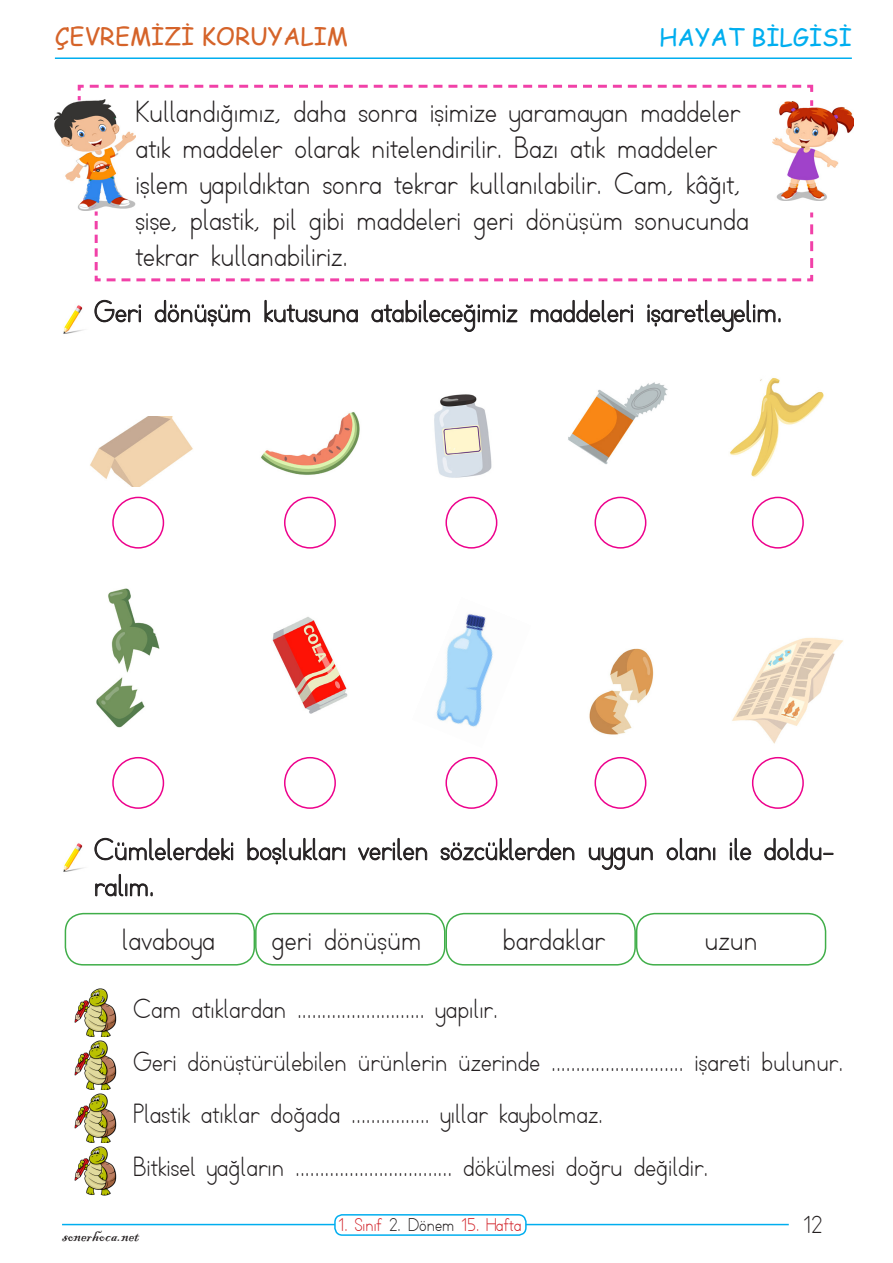
<style>
.page{position:relative;width:893px;height:1263px;background:#fff}
.page>*{position:absolute;margin:0;border:0;box-sizing:border-box;transform-origin:0 0}
.t1{font:30px/36px "TTKB Dik Temel Abece";color:#231f20}
.t2{font:27px "TTKB Dik Temel Abece";color:#231f20}
.t3{font:24px "Comic Sans MS";color:#d56329}
.t4{font:24px "Comic Sans MS";color:#00aeef}
.t5{font:24px "TTKB Dik Temel Abece";color:#231f20}
.t6{font:18px "TTKB Dik Temel Abece";color:#d1232a}
.t7{font:18px "Blackadder ITC";color:#231f20}
.s1{color:#231f20}
</style>
<div class="page">
<hr style="left:62px;top:1224px;width:727px;height:1px;background:#00aeef">
<div style="left:335px;top:1215px;width:191px;height:20px;background:#fff;border-radius:8px"></div>
<div style="left:334px;top:1214px;width:193px;height:22px;border:2px solid #00aeef;border-radius:8px"></div>
<hr style="left:55px;top:57px;width:797px;height:2px;background:#00aeef">
<img style="left:54px;top:102px;width:81px;height:108px">
<img style="left:772px;top:107px;width:82px;height:93px">
<svg style="left:94px;top:211px;width:720px;height:71px"></svg>
<svg style="left:76px;top:84px;width:738px;height:23px"></svg>
<svg style="left:95px;top:300px;width:46px;height:22px"></svg>
<svg style="left:155px;top:300px;width:95px;height:26px"></svg>
<svg style="left:265px;top:300px;width:93px;height:22px"></svg>
<svg style="left:372px;top:300px;width:145px;height:32px"></svg>
<svg style="left:531px;top:300px;width:102px;height:22px"></svg>
<svg style="left:648px;top:300px;width:132px;height:32px"></svg>
<svg style="left:95px;top:838px;width:138px;height:22px"></svg>
<svg style="left:248px;top:838px;width:97px;height:26px"></svg>
<svg style="left:358px;top:838px;width:69px;height:22px"></svg>
<svg style="left:441px;top:838px;width:133px;height:22px"></svg>
<svg style="left:589px;top:847px;width:64px;height:23px"></svg>
<svg style="left:667px;top:838px;width:48px;height:22px"></svg>
<svg style="left:730px;top:838px;width:21px;height:22px"></svg>
<svg style="left:764px;top:838px;width:69px;height:22px"></svg>
<svg style="left:95px;top:874px;width:58px;height:22px"></svg>
<img style="left:63px;top:305px;width:20px;height:29px">
<img style="left:63px;top:843px;width:20px;height:29px">
<img style="left:90px;top:416px;width:103px;height:71px">
<img style="left:261px;top:412px;width:99px;height:63px">
<img style="left:434px;top:394px;width:58px;height:84px">
<img style="left:568px;top:382px;width:100px;height:82px">
<img style="left:730px;top:378px;width:94px;height:99px">
<img style="left:96px;top:588px;width:64px;height:140px">
<img style="left:272px;top:617px;width:76px;height:97px">
<img style="left:436px;top:614px;width:57px;height:113px">
<img style="left:589px;top:648px;width:65px;height:87px">
<img style="left:732px;top:637px;width:111px;height:107px">
<div style="left:112px;top:497px;width:52px;height:52px;border:2px solid #ed028c;border-radius:50%"></div>
<div style="left:112px;top:757px;width:52px;height:52px;border:2px solid #ed028c;border-radius:50%"></div>
<div style="left:284px;top:497px;width:52px;height:52px;border:2px solid #ed028c;border-radius:50%"></div>
<div style="left:284px;top:757px;width:52px;height:52px;border:2px solid #ed028c;border-radius:50%"></div>
<div style="left:445px;top:497px;width:52px;height:52px;border:2px solid #ed028c;border-radius:50%"></div>
<div style="left:445px;top:757px;width:52px;height:52px;border:2px solid #ed028c;border-radius:50%"></div>
<div style="left:594px;top:497px;width:52px;height:52px;border:2px solid #ed028c;border-radius:50%"></div>
<div style="left:594px;top:757px;width:52px;height:52px;border:2px solid #ed028c;border-radius:50%"></div>
<div style="left:752px;top:497px;width:52px;height:52px;border:2px solid #ed028c;border-radius:50%"></div>
<div style="left:752px;top:757px;width:52px;height:52px;border:2px solid #ed028c;border-radius:50%"></div>
<div style="left:65px;top:913px;width:190px;height:52px;border:2px solid #40ae49;border-radius:18px"></div>
<div style="left:445px;top:913px;width:191px;height:52px;border:2px solid #40ae49;border-radius:18px"></div>
<div style="left:255px;top:913px;width:190px;height:52px;border:2px solid #40ae49;border-radius:18px"></div>
<div style="left:636px;top:913px;width:190px;height:52px;border:2px solid #40ae49;border-radius:18px"></div>
<img style="left:75px;top:988px;width:42px;height:208px">
<p class="t3" style="left:55px;top:18px;width:295px">ÇEVREMİZİ KORUYALIM</p>
<p class="t4" style="left:659px;top:19px;width:194px">HAYAT BİLGİSİ</p>
<p class="t1" style="left:135px;top:95px;width:615px">Kullandığımız, daha sonra işimize yaramayan maddeler atık maddeler olarak nitelendirilir. Bazı atık maddeler işlem yapıldıktan sonra tekrar kullanılabilir. Cam, kâğıt, şişe, plastik, pil gibi maddeleri geri dönüşüm sonucunda tekrar kullanabiliriz.</p>
<p class="t1" style="left:94px;top:294px;width:690px">Geri dönüşüm kutusuna atabileceğimiz maddeleri işaretleyelim.</p>
<p class="t1" style="left:94px;top:832px;width:742px">Cümlelerdeki boşlukları verilen sözcüklerden uygun olanı ile doldu&shy;ralım.</p>
<p class="t1" style="left:122px;top:922px;width:95px">lavaboya</p>
<p class="t1" style="left:272px;top:922px;width:151px">geri dönüşüm</p>
<p class="t1" style="left:503px;top:922px;width:104px">bardaklar</p>
<p class="t1" style="left:705px;top:922px;width:55px">uzun</p>
<p class="t2" style="left:133px;top:992px;width:366px">Cam atıklardan .......................... yapılır.</p>
<p class="t2" style="left:133px;top:1045px;width:712px">Geri dönüştürülebilen ürünlerin üzerinde ........................... işareti bulunur.</p>
<p class="t2" style="left:133px;top:1098px;width:471px">Plastik atıklar doğada ................ yıllar kaybolmaz.</p>
<p class="t2" style="left:133px;top:1150px;width:577px">Bitkisel yağların ................................ dökülmesi doğru değildir.</p>
<p class="t7" style="left:62px;top:1224px;width:79px">sonerhoca.net</p>
<p class="t6" style="left:338px;top:1214px;width:185px">1. Sınıf <span class="s1">2. Dönem</span> 15. Hafta</p>
<p class="t5" style="left:803px;top:1210px;width:21px">12</p>
</div>
